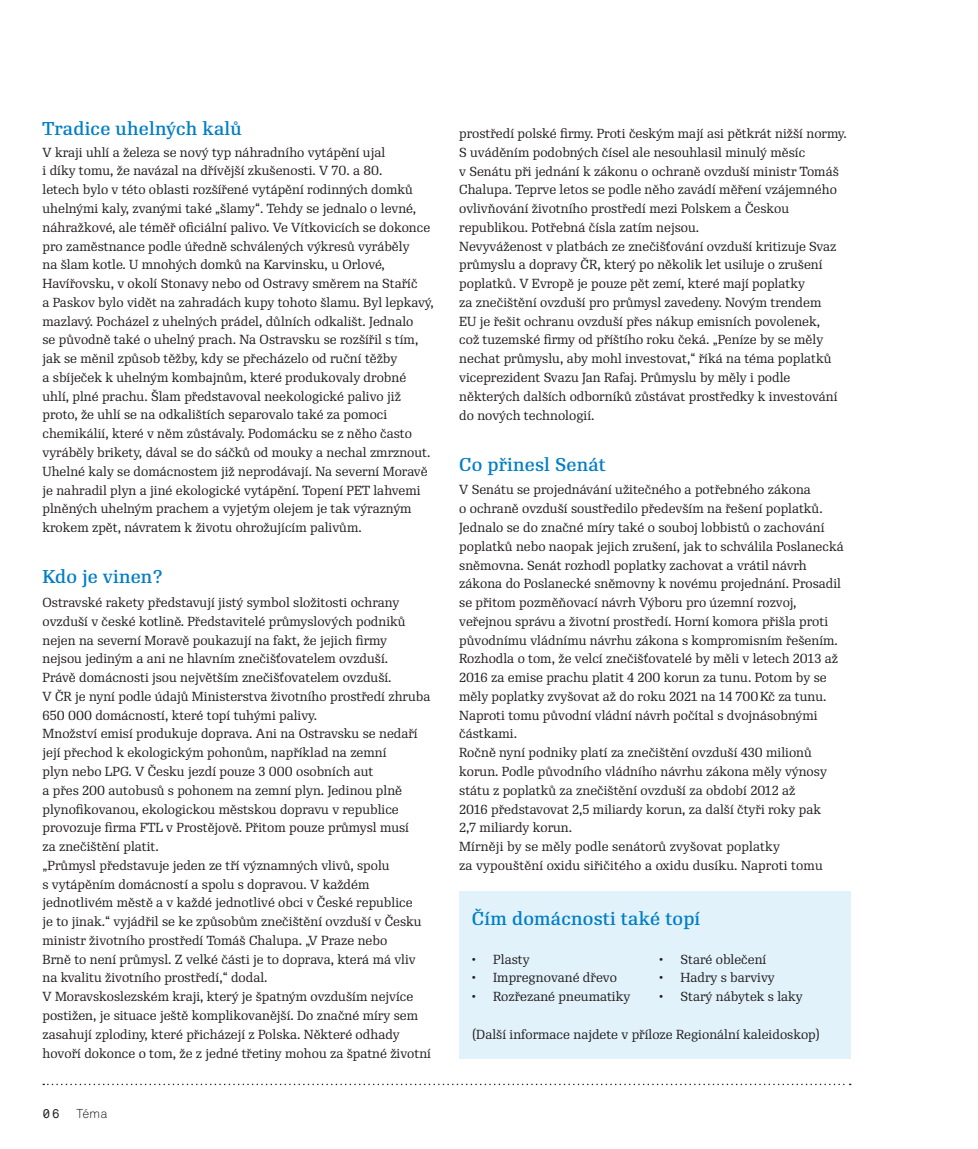
<style>
.page{position:relative;width:978px;height:1149px;background:#fff}
.page>*{position:absolute;margin:0;border:0;box-sizing:border-box;transform-origin:0 0}
.t1{font:500 18px "Re Public Std";letter-spacing:.01em;color:#007ec5}
.t2{font:12.75px/18.8px "Re Public Std";color:#231f20}
.t3{font:12.75px "Akkurat Light Pro";color:#231f20}
.t4{font:12.75px "Akkurat Mono CE";color:#231f20}
</style>
<div class="page">
<div style="left:459px;top:891px;width:391px;height:167px;background:#e1f2fb"></div>
<svg style="left:43px;top:1083px;width:808px;height:1px"></svg>
<h1 class="t1" style="left:43px;top:117px;width:201px">Tradice uhelných kalů</h1>
<p class="t2" style="left:43px;top:143px;width:393px">V kraji uhlí a železa se nový typ náhradního vytápění ujal<br>i díky tomu, že navázal na dřívější zkušenosti. V 70. a 80.<br>letech bylo v této oblasti rozšířené vytápění rodinných domků uhelnými kaly, zvanými také „šlamy“. Tehdy se jednalo o levné, náhražkové, ale téměř oficiální palivo. Ve Vítkovicích se dokonce pro zaměstnance podle úředně schválených výkresů vyráběly<br>na šlam kotle. U mnohých domků na Karvinsku, u Orlové, Havířovsku, v okolí Stonavy nebo od Ostravy směrem na Staříč<br>a Paskov bylo vidět na zahradách kupy tohoto šlamu. Byl lepkavý, mazlavý. Pocházel z uhelných prádel, důlních odkališt. Jednalo<br>se původně také o uhelný prach. Na Ostravsku se rozšířil s tím, jak se měnil způsob těžby, kdy se přecházelo od ruční těžby<br>a sbíječek k uhelným kombajnům, které produkovaly drobné uhlí, plné prachu. Šlam představoval neekologické palivo již proto, že uhlí se na odkalištích separovalo také za pomoci chemikálií, které v něm zůstávaly. Podomácku se z něho často vyráběly brikety, dával se do sáčků od mouky a nechal zmrznout.<br>Uhelné kaly se domácnostem již neprodávají. Na severní Moravě je nahradil plyn a jiné ekologické vytápění. Topení PET lahvemi plněných uhelným prachem a vyjetým olejem je tak výrazným krokem zpět, návratem k životu ohrožujícím palivům.</p>
<h1 class="t1" style="left:43px;top:565px;width:121px">Kdo je vinen?</h1>
<p class="t2" style="left:43px;top:593px;width:390px">Ostravské rakety představují jistý symbol složitosti ochrany ovzduší v české kotlině. Představitelé průmyslových podniků nejen na severní Moravě poukazují na fakt, že jejich firmy<br>nejsou jediným a ani ne hlavním znečišťovatelem ovzduší.<br>Právě domácnosti jsou největším znečišťovatelem ovzduší.<br>V ČR je nyní podle údajů Ministerstva životního prostředí zhruba 650 000 domácností, které topí tuhými palivy.<br>Množství emisí produkuje doprava. Ani na Ostravsku se nedaří její přechod k ekologickým pohonům, například na zemní<br>plyn nebo LPG. V Česku jezdí pouze 3 000 osobních aut<br>a přes 200 autobusů s pohonem na zemní plyn. Jedinou plně plynofikovanou, ekologickou městskou dopravu v republice provozuje firma FTL v Prostějově. Přitom pouze průmysl musí<br>za znečištění platit.<br>„Průmysl představuje jeden ze tří významných vlivů, spolu<br>s vytápěním domácností a spolu s dopravou. V každém jednotlivém městě a v každé jednotlivé obci v České republice<br>je to jinak.“ vyjádřil se ke způsobům znečištění ovzduší v Česku ministr životního prostředí Tomáš Chalupa. „V Praze nebo<br>Brně to není průmysl. Z velké části je to doprava, která má vliv na kvalitu životního prostředí,“ dodal.<br>V Moravskoslezském kraji, který je špatným ovzduším nejvíce postižen, je situace ještě komplikovanější. Do značné míry sem zasahují zplodiny, které přicházejí z Polska. Některé odhady hovoří dokonce o tom, že z jedné třetiny mohou za špatné životní</p>
<p class="t4" style="left:43px;top:1104px;width:19px">06</p>
<p class="t3" style="left:77px;top:1105px;width:32px">Téma</p>
<p class="t2" style="left:459px;top:124px;width:389px">prostředí polské firmy. Proti českým mají asi pětkrát nižší normy.<br>S uváděním podobných čísel ale nesouhlasil minulý měsíc<br>v Senátu při jednání k zákonu o ochraně ovzduší ministr Tomáš Chalupa. Teprve letos se podle něho zavádí měření vzájemného ovlivňování životního prostředí mezi Polskem a Českou republikou. Potřebná čísla zatím nejsou.<br>Nevyváženost v platbách ze znečišťování ovzduší kritizuje Svaz průmyslu a dopravy ČR, který po několik let usiluje o zrušení poplatků. V Evropě je pouze pět zemí, které mají poplatky<br>za znečištění ovzduší pro průmysl zavedeny. Novým trendem<br>EU je řešit ochranu ovzduší přes nákup emisních povolenek,<br>což tuzemské firmy od příštího roku čeká. „Peníze by se měly nechat průmyslu, aby mohl investovat,“ říká na téma poplatků viceprezident Svazu Jan Rafaj. Průmyslu by měly i podle některých dalších odborníků zůstávat prostředky k investování do nových technologií.</p>
<h1 class="t1" style="left:459px;top:452px;width:148px">Co přinesl Senát</h1>
<p class="t2" style="left:459px;top:480px;width:386px">V Senátu se projednávání užitečného a potřebného zákona<br>o ochraně ovzduší soustředilo především na řešení poplatků.<br>Jednalo se do značné míry také o souboj lobbistů o zachování poplatků nebo naopak jejich zrušení, jak to schválila Poslanecká sněmovna. Senát rozhodl poplatky zachovat a vrátil návrh zákona do Poslanecké sněmovny k novému projednání. Prosadil se přitom pozměňovací návrh Výboru pro územní rozvoj, veřejnou správu a životní prostředí. Horní komora přišla proti původnímu vládnímu návrhu zákona s kompromisním řešením.<br>Rozhodla o tom, že velcí znečišťovatelé by měli v letech 2013 až 2016 za emise prachu platit 4 200 korun za tunu. Potom by se měly poplatky zvyšovat až do roku 2021 na 14 700Kč za tunu.<br>Naproti tomu původní vládní návrh počítal s dvojnásobnými částkami.<br>Ročně nyní podniky platí za znečištění ovzduší 430 milionů korun. Podle původního vládního návrhu zákona měly výnosy státu z poplatků za znečištění ovzduší za období 2012 až<br>2016 představovat 2,5 miliardy korun, za další čtyři roky pak<br>2,7 miliardy korun.<br>Mírněji by se měly podle senátorů zvyšovat poplatky<br>za vypouštění oxidu siřičitého a oxidu dusíku. Naproti tomu</p>
<h1 class="t1" style="left:472px;top:906px;width:230px">Čím domácnosti také topí</h1>
<p class="t2" style="left:472px;top:949px;width:59px">• Plasty</p>
<p class="t2" style="left:472px;top:968px;width:146px">• Impregnované dřevo</p>
<p class="t2" style="left:472px;top:986px;width:160px">• Rozřezané pneumatiky</p>
<p class="t2" style="left:659px;top:949px;width:109px">• Staré oblečení</p>
<p class="t2" style="left:659px;top:968px;width:117px">• Hadry s barvivy</p>
<p class="t2" style="left:659px;top:987px;width:145px">• Starý nábytek s laky</p>
<p class="t2" style="left:472px;top:1024px;width:350px">(Další informace najdete v příloze Regionální kaleidoskop)</p>
</div>
